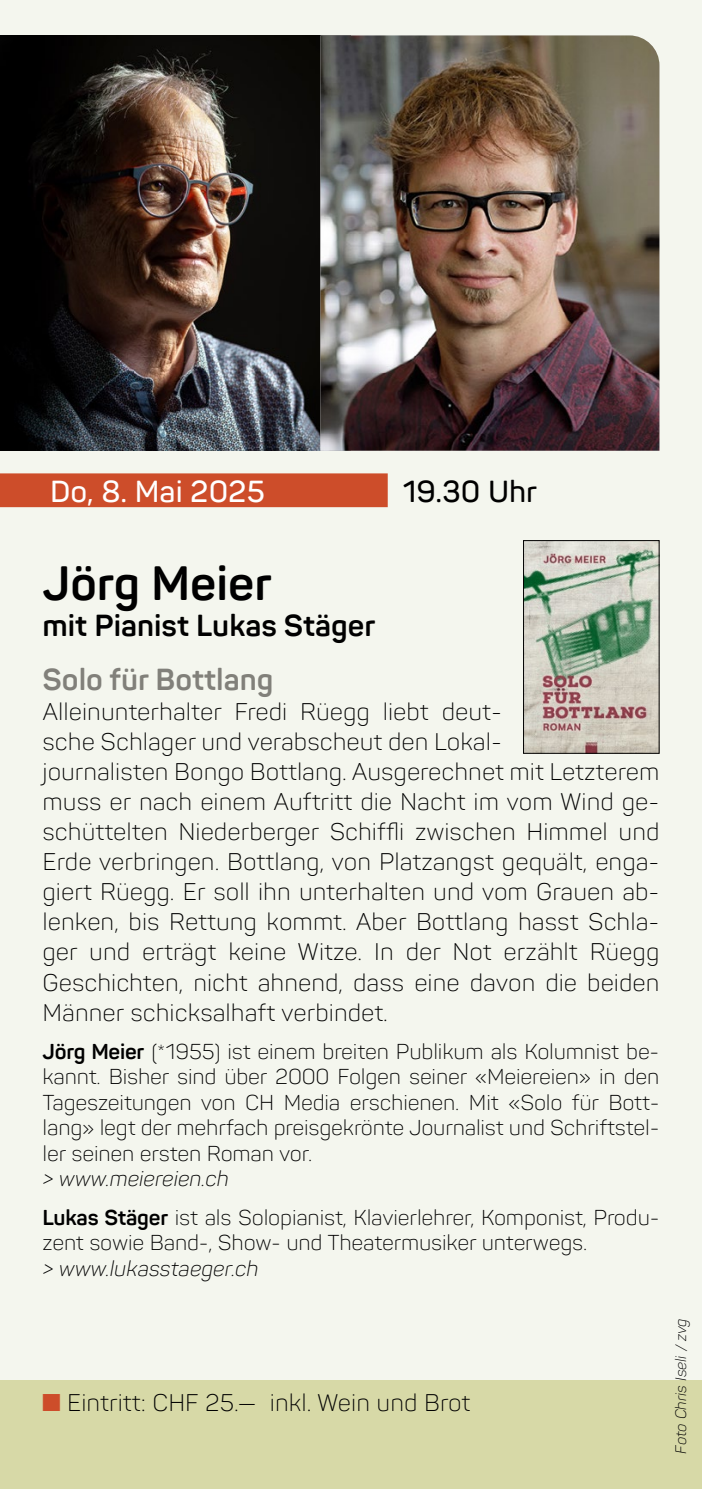
<style>
.page{position:relative;width:702px;height:1489px;background:#fff}
.page>*{position:absolute;margin:0;border:0;box-sizing:border-box;transform-origin:0 0}
.t1{font:700 47.5px "Panton";color:#000}
.t2{font:700 30px "Panton";color:#000}
.t3{font:700 30px "Panton";color:#81807a}
.t4{font:600 30px "Panton";color:#fff}
.t5{font:600 30px "Panton";color:#000}
.t6{font:300 23.75px/30px "Panton";color:#000}
.t7{font:300 21.25px/25.5px "Panton";letter-spacing:-.01em;color:#000;text-align:justify}
.t8{font:italic 300 21.25px "Panton";letter-spacing:-.01em;color:#000}
.t9{font:italic 300 15px "Panton";letter-spacing:-.01em;color:#000}
.s1{font-weight:700}
.s2{font-style:italic}
.s3{font-family:"Monotype Sorts";font-weight:400;color:#cd4d2a}
</style>
<div class="page">
<div style="left:0;top:0;width:702px;height:1488px;background:#f4f6ee"></div>
<div style="left:0;top:1380px;width:702px;height:108px;background:#d7d9a7"></div>
<img style="left:0;top:35px;width:320px;height:415px">
<img style="left:320px;top:35px;width:339px;height:415px">
<div style="left:0;top:473px;width:388px;height:34px;background:#cd4d2a"></div>
<img style="left:525px;top:542px;width:132px;height:209px">
<div style="left:523px;top:540px;width:136px;height:213px;border:1px solid #000"></div>
<p class="t4" style="left:50px;top:472px;width:216px">Do, 8. Mai 2025</p>
<p class="t5" style="left:402px;top:472px;width:136px">19.30 Uhr</p>
<h1 class="t1" style="left:43px;top:553px;width:231px">Jörg Meier</h1>
<p class="t2" style="left:43px;top:607px;width:334px">mit Pianist Lukas Stäger</p>
<p class="t3" style="left:43px;top:661px;width:232px">Solo für Bottlang</p>
<p class="t6" style="left:43px;top:697px;width:618px">Alleinunterhalter Fredi Rüegg liebt deut-<br>sche Schlager und verabscheut den Lokal-<br>journalisten Bongo Bottlang. Ausgerechnet mit Letzterem muss er nach einem Auftritt die Nacht im vom Wind ge&shy;schüttelten Niederberger Schiffli zwischen Himmel und Erde verbringen. Bottlang, von Platzangst gequält, enga&shy;giert Rüegg. Er soll ihn unterhalten und vom Grauen ab&shy;lenken, bis Rettung kommt. Aber Bottlang hasst Schla&shy;ger und erträgt keine Witze. In der Not erzählt Rüegg Geschichten, nicht ahnend, dass eine davon die beiden Männer schicksalhaft verbindet.</p>
<p class="t7" style="left:43px;top:1038px;width:618px"><span class="s1">Jörg Meier</span> (*1955) ist einem breiten Publikum als Kolumnist be&shy;kannt. Bisher sind über 2000 Folgen seiner «Meiereien» in den Tageszeitungen von CH Media erschienen. Mit «Solo für Bott&shy;lang» legt der mehrfach preisgekrönte Journalist und Schriftstel&shy;ler seinen ersten Roman vor.</p>
<p class="t7" style="left:43px;top:1159px;width:618px;line-height:38.2px"><span class="s2">&gt; www.meiereien.ch<br></span><span class="s1">Lukas Stäger</span> ist als Solopianist, Klavierlehrer, Komponist, Produ-</p>
<p class="t7" style="left:43px;top:1229px;width:546px">zent sowie Band-, Show- und Theatermusiker unterwegs.</p>
<p class="t8" style="left:43px;top:1255px;width:218px">&gt; www.lukasstaeger.ch</p>
<p class="t6" style="left:43px;top:1387px;width:429px"><span class="s3">n</span> Eintritt: CHF 25.— inkl. Wein und Brot</p>
<p class="t9" style="left:671px;top:1453px;width:137px;rotate:-90deg">Foto Chris Iseli / zvg</p>
</div>
